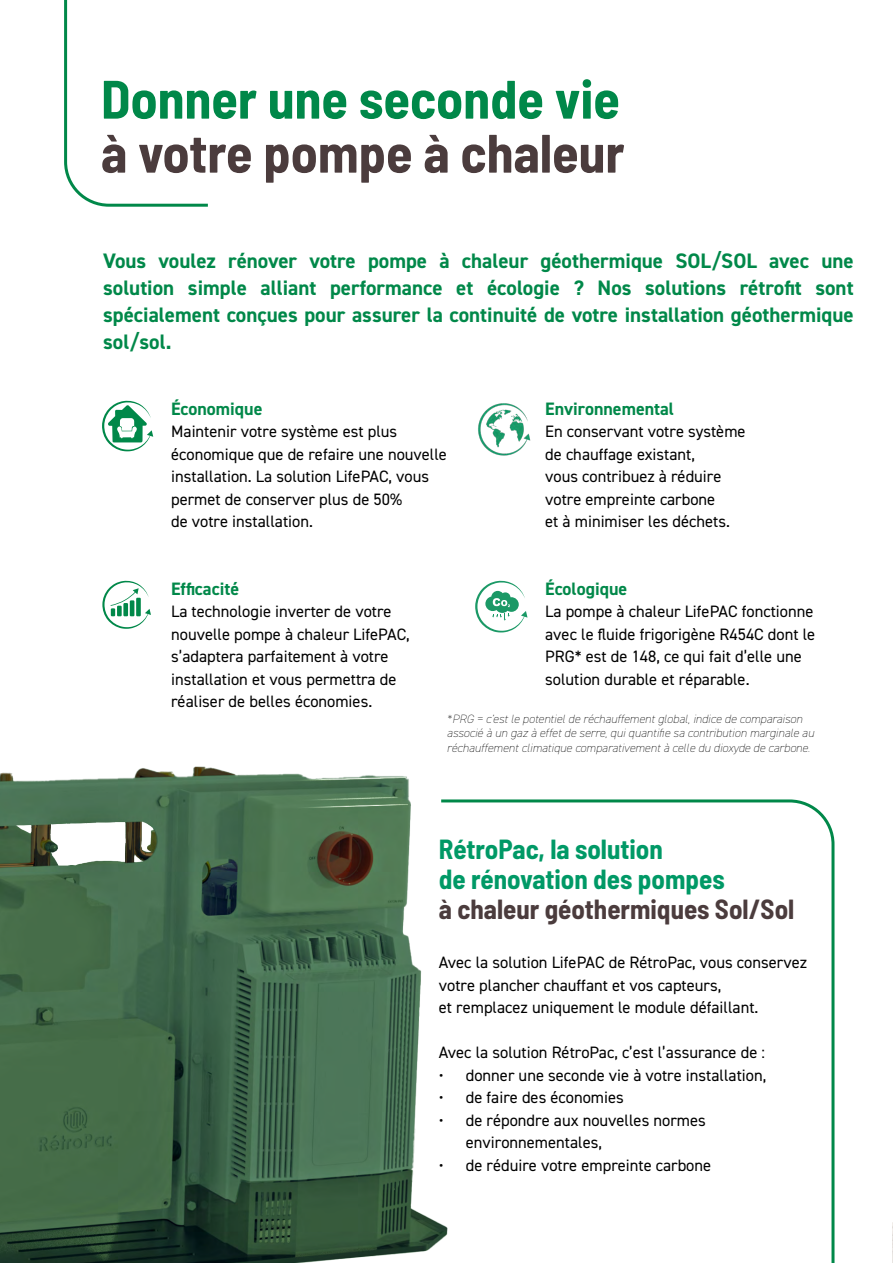
<style>
.page{position:relative;width:893px;height:1263px;background:#fff}
.page>*{position:absolute;margin:0;border:0;box-sizing:border-box;transform-origin:0 0}
.t1{font:700 semi-condensed 54px "Barlow";color:#008849}
.t2{font:700 semi-condensed 54px "Barlow";color:#4b3c3d}
.t3{font:700 semi-condensed 27px/30px "Barlow";color:#096}
.t4{font:700 semi-condensed 27px "Barlow";color:#4b3c3d}
.t5{font:700 21px/27px "DIN2014";color:#008849;text-align:justify}
.t6{font:700 18px "DIN2014";color:#008849}
.t7{font:16.5px/22.5px "DIN2014";color:#000}
.t8{font:italic 200 12px/14.4px "DIN2014";color:#000}
</style>
<div class="page">
<img style="left:0;top:766px;width:438px;height:497px">
<svg style="left:64px;top:0;width:144px;height:207px"></svg>
<svg style="left:102px;top:400px;width:51px;height:51px"></svg>
<svg style="left:102px;top:580px;width:49px;height:49px"></svg>
<svg style="left:475px;top:580px;width:52px;height:52px"></svg>
<img style="left:478px;top:403px;width:53px;height:53px">
<svg style="left:438px;top:799px;width:397px;height:464px"></svg>
<img style="left:892px;top:1222px;width:1px;height:41px">
<h1 class="t1" style="left:101px;top:60px;width:520px">Donner une seconde vie</h1>
<h1 class="t2" style="left:101px;top:114px;width:525px">à votre pompe à chaleur</h1>
<p class="t5" style="left:103px;top:247px;width:752px">Vous voulez rénover votre pompe à chaleur géothermique SOL/SOL avec une solution simple alliant performance et écologie ? Nos solutions rétrofit sont spécialement conçues pour assurer la continuité de votre installation géothermique sol/sol.</p>
<p class="t6" style="left:171px;top:397px;width:93px">Économique</p>
<p class="t7" style="left:171px;top:420px;width:277px">Maintenir votre système est plus économique que de refaire une nouvelle installation. La solution LifePAC, vous permet de conserver plus de 50%<br>de votre installation.</p>
<p class="t6" style="left:171px;top:577px;width:69px">Efficacité</p>
<p class="t7" style="left:171px;top:600px;width:240px">La technologie inverter de votre nouvelle pompe à chaleur LifePAC, s’adaptera parfaitement à votre installation et vous permettra de réaliser de belles économies.</p>
<p class="t6" style="left:545px;top:397px;width:130px">Environnemental</p>
<p class="t7" style="left:545px;top:420px;width:202px">En conservant votre système de chauffage existant,<br>vous contribuez à réduire votre empreinte carbone<br>et à minimiser les déchets.</p>
<p class="t6" style="left:545px;top:577px;width:83px">Écologique</p>
<p class="t7" style="left:545px;top:600px;width:272px">La pompe à chaleur LifePAC fonctionne avec le fluide frigorigène R454C dont le PRG* est de 148, ce qui fait d’elle une solution durable et réparable.</p>
<p class="t8" style="left:447px;top:711px;width:369px">*PRG = c’est le potentiel de réchauffement global, indice de comparaison associé à un gaz à effet de serre, qui quantifie sa contribution marginale au réchauffement climatique comparativement à celle du dioxyde de carbone.</p>
<h2 class="t3" style="left:439px;top:832px;width:287px">RétroPac, la solution<br>de rénovation des pompes</h2>
<h2 class="t4" style="left:439px;top:889px;width:357px">à chaleur géothermiques Sol/Sol</h2>
<p class="t7" style="left:439px;top:951px;width:370px">Avec la solution LifePAC de RétroPac, vous conservez votre plancher chauffant et vos capteurs,<br>et remplacez uniquement le module défaillant.</p>
<p class="t7" style="left:439px;top:1041px;width:328px">Avec la solution RétroPac, c’est l’assurance de :</p>
<p class="t7" style="left:439px;top:1063px;width:329px">• donner une seconde vie à votre installation,</p>
<p class="t7" style="left:439px;top:1086px;width:187px">• de faire des économies</p>
<p class="t7" style="left:466px;top:1108px;width:242px;text-indent:-27px">• de répondre aux nouvelles normes environnementales,</p>
<p class="t7" style="left:439px;top:1153px;width:274px">• de réduire votre empreinte carbone</p>
</div>
